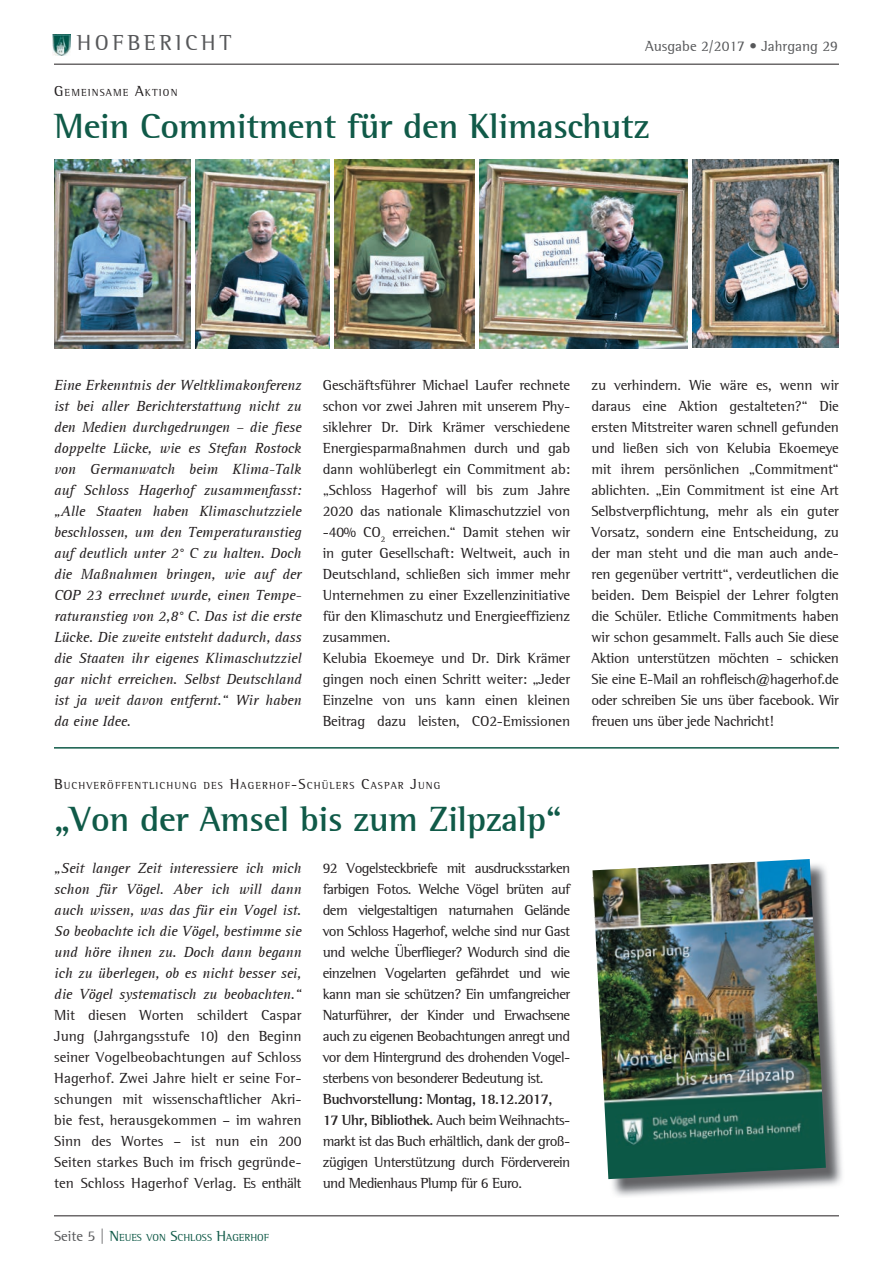
<style>
.page{position:relative;width:893px;height:1263px;background:#fff}
.page>*{position:absolute;margin:0;border:0;box-sizing:border-box;transform-origin:0 0}
.t1{font:700 36px "AT Rotis Semi Serif";letter-spacing:-.01em;color:#105a48}
.t2{font:22.35px "AT Rotis Semi Serif";letter-spacing:.16em;color:#57585a}
.t3{font:15px/21px "AT Rotis Semi Serif";letter-spacing:-.01em;color:#231f20;text-align:justify}
.t4{font:italic 15px/21px "AT Rotis Serif";letter-spacing:-.01em;color:#231f20;text-align:justify}
.t5{font:15px/21px "AT Rotis Semi Serif";letter-spacing:-.035em;color:#231f20}
.t6{font:15px "AT Rotis Semi Serif";color:#57585a}
.t7{font:10.5px "AT Rotis Semi Serif";letter-spacing:.105em;color:#231f20}
.t8{font:10.5px "AT Rotis Semi Serif";color:#105a48}
.s1{font-size:15px}
.s2{font-weight:700}
.s3{font-size:15px;color:#57585a}
</style>
<div class="page">
<hr style="left:54px;top:64px;width:785px;height:1px;background:#231f20">
<img style="left:53px;top:35px;width:17px;height:20px">
<hr style="left:54px;top:1215px;width:785px;height:1px;background:#231f20">
<img style="left:54px;top:159px;width:137px;height:189px">
<img style="left:195px;top:159px;width:135px;height:189px">
<img style="left:479px;top:159px;width:209px;height:189px">
<img style="left:334px;top:159px;width:140px;height:189px">
<img style="left:692px;top:159px;width:147px;height:189px">
<hr style="left:54px;top:747px;width:785px;height:2px;background:#105a48">
<img style="left:608px;top:873px;width:234px;height:323px">
<img style="left:592px;top:859px;width:234px;height:320px">
<h2 class="t2" style="left:77px;top:30px;width:156px">HOFBERICHT</h2>
<p class="t6" style="left:645px;top:38px;width:194px">Ausgabe 2/2017 • Jahrgang 29</p>
<p class="t7" style="left:54px;top:86px;width:125px"><span class="s1">G</span>EMEINSAME <span class="s1">A</span>KTION</p>
<h1 class="t1" style="left:54px;top:104px;width:597px">Mein Commitment für den Klimaschutz</h1>
<p class="t4" style="left:54px;top:375px;width:249px">Eine Erkenntnis der Weltklimakonferenz ist bei aller Berichterstattung nicht zu den Medien durchgedrungen – die fiese doppelte Lücke, wie es Stefan Rostock von Germanwatch beim Klima-Talk auf Schloss Hagerhof zusammenfasst: „Alle Staaten haben Klimaschutzziele beschlossen, um den Temperaturanstieg auf deutlich unter 2° C zu halten. Doch die Maßnahmen bringen, wie auf der COP 23 errechnet wurde, einen Tempe&shy;raturanstieg von 2,8° C. Das ist die erste Lücke. Die zweite entsteht dadurch, dass die Staaten ihr eigenes Klimaschutzziel gar nicht erreichen. Selbst Deutschland ist ja weit davon entfernt.“ Wir haben da eine Idee.</p>
<p class="t3" style="left:323px;top:374px;width:249px;text-align:left">Geschäftsführer Michael Laufer rechnete schon vor zwei Jahren mit unserem Phy&shy;siklehrer Dr. Dirk Krämer verschiedene Energiesparmaßnahmen durch und gab dann wohlüberlegt ein Commitment ab: „Schloss Hagerhof will bis zum Jahre 2020 das nationale Klimaschutzziel von -40% CO<sub>2</sub> erreichen.“ Damit stehen wir in guter Gesellschaft: Weltweit, auch in Deutschland, schließen sich immer mehr Unternehmen zu einer Exzellenzinitiative für den Klimaschutz und Energieeffizienz zusammen.<br>Kelubia Ekoemeye und Dr. Dirk Krämer gingen noch einen Schritt weiter: „Jeder Einzelne von uns kann einen kleinen Beitrag dazu leisten, CO2-Emissionen</p>
<p class="t3" style="left:591px;top:374px;width:249px">zu verhindern. Wie wäre es, wenn wir daraus eine Aktion gestalteten?“ Die ersten Mitstreiter waren schnell gefunden und ließen sich von Kelubia Ekoemeye mit ihrem persönlichen „Commitment“ ablichten. „Ein Commitment ist eine Art Selbstverpflichtung, mehr als ein guter Vorsatz, sondern eine Entscheidung, zu der man steht und die man auch ande&shy;ren gegenüber vertritt“, verdeutlichen die beiden. Dem Beispiel der Lehrer folgten die Schüler. Etliche Commitments haben wir schon gesammelt. Falls auch Sie diese Aktion unterstützen möchten - schicken Sie eine E-Mail an rohfleisch@hagerhof.de oder schreiben Sie uns über facebook. Wir freuen uns über jede Nachricht!</p>
<p class="t7" style="left:54px;top:779px;width:388px"><span class="s1">B</span>UCHVERÖFFENTLICHUNG DES <span class="s1">H</span>AGERHOF<span class="s1">-S</span>CHÜLERS <span class="s1">C</span>ASPAR <span class="s1">J</span>UNG</p>
<h1 class="t1" style="left:54px;top:797px;width:509px">„Von der Amsel bis zum Zilpzalp“</h1>
<p class="t4" style="left:54px;top:858px;width:249px">„Seit langer Zeit interessiere ich mich schon für Vögel. Aber ich will dann auch wissen, was das für ein Vogel ist.<br>So beobachte ich die Vögel, bestimme sie und höre ihnen zu. Doch dann begann ich zu überlegen, ob es nicht besser sei, die Vögel systematisch zu beobachten.“</p>
<p class="t3" style="left:54px;top:1004px;width:249px">Mit diesen Worten schildert Caspar Jung (Jahrgangsstufe 10) den Beginn seiner Vogelbeobachtungen auf Schloss Hagerhof. Zwei Jahre hielt er seine For&shy;schungen mit wissenschaftlicher Akri&shy;bie fest, herausgekommen – im wahren Sinn des Wortes – ist nun ein 200<br>Seiten starkes Buch im frisch gegründe&shy;ten Schloss Hagerhof Verlag. Es enthält</p>
<p class="t3" style="left:323px;top:857px;width:249px">92 Vogelsteckbriefe mit ausdrucksstarken farbigen Fotos. Welche Vögel brüten auf dem vielgestaltigen naturnahen Gelände von Schloss Hagerhof, welche sind nur Gast und welche Überflieger? Wodurch sind die einzelnen Vogelarten gefährdet und wie kann man sie schützen? Ein umfangreicher Naturführer, der Kinder und Erwachsene auch zu eigenen Beobachtungen anregt und vor dem Hintergrund des drohenden Vogel&shy;sterbens von besonderer Bedeutung ist.</p>
<p class="t5" style="left:323px;top:1088px;width:249px"><span class="s2">Buchvorstellung: Montag, 18.12.2017, 17 Uhr, Bibliothek.</span> Auch beim Weihnachts&shy;markt ist das Buch erhältlich, dank der groß&shy;zügigen Unterstützung durch Förderverein und Medienhaus Plump für 6 Euro.</p>
<p class="t8" style="left:54px;top:1231px;width:217px"><span class="s3">Seite 5 |</span> <span class="s1">N</span>EUES VON <span class="s1">S</span>CHLOSS <span class="s1">H</span>AGERHOF</p>
</div>
